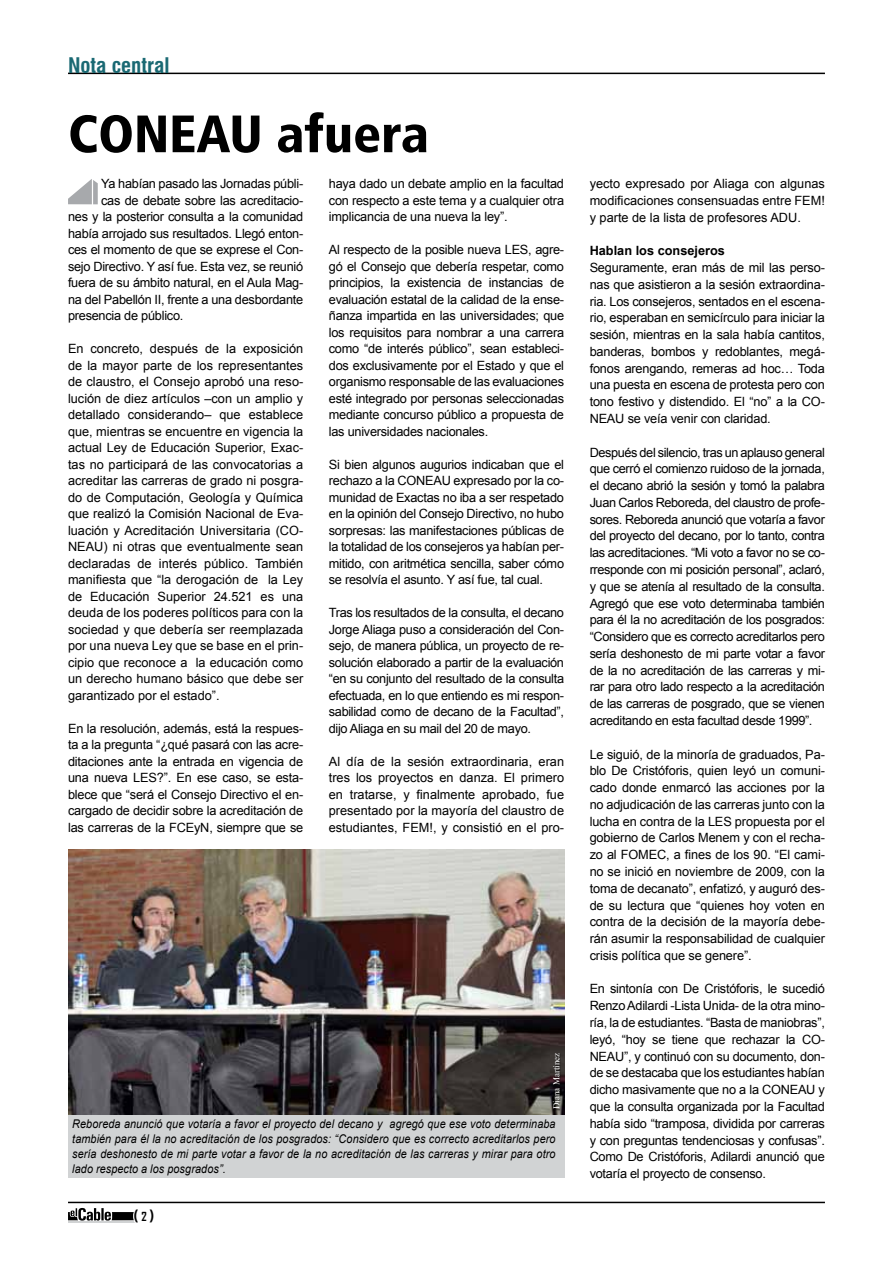
<style>
.page{position:relative;width:893px;height:1263px;background:#fff}
.page>*{position:absolute;margin:0;border:0;box-sizing:border-box;transform-origin:0 0}
.t1{font:900 condensed 52.5px "Frutiger";color:#000}
.t2{font:700 condensed 21px "Swiss 721 BT";color:#1a6973}
.t3{font:700 15px "Agency FB";color:#000}
.t4{font:12.75px/16.5px "Arial";letter-spacing:-.02em;color:#000;text-align:justify}
.t5{font:700 12.75px "Arial";color:#000}
.t6{font:italic 12px/15px "Arial";letter-spacing:.01em;color:#000;text-align:justify;scale:.9 1}
.t7{font:9px "Times New Roman";color:#fff}
.s1{font-size:12px}
</style>
<div class="page">
<hr style="left:68px;top:73px;width:757px;height:1px;background:#000">
<svg style="left:68px;top:1201px;width:88px;height:22px"></svg>
<hr style="left:68px;top:1202px;width:757px;height:1px;background:#000">
<img style="left:68px;top:849px;width:496px;height:266px">
<svg style="left:68px;top:179px;width:30px;height:26px"></svg>
<div style="left:68px;top:1115px;width:496px;height:63px;background:#d1d3d4"></div>
<div style="left:553px;top:1053px;width:8px;height:58px;background:#000;opacity:.75"></div>
<h2 class="t2" style="left:68px;top:53px;width:103px">Nota central</h2>
<h1 class="t1" style="left:68px;top:102px;width:362px">CONEAU afuera</h1>
<p class="t4" style="left:101px;top:176px;width:204px">Ya habían pasado las Jornadas públi-</p>
<p class="t4" style="left:101px;top:192px;width:204px">cas de debate sobre las acreditacio-</p>
<p class="t4" style="left:68px;top:209px;width:237px">nes y la posterior consulta a la comunidad</p>
<p class="t4" style="left:68px;top:225px;width:237px">había arrojado sus resultados. Llegó enton-</p>
<p class="t4" style="left:68px;top:242px;width:237px">ces el momento de que se exprese el Con-</p>
<p class="t4" style="left:68px;top:258px;width:237px">sejo Directivo. Y así fue. Esta vez, se reunió</p>
<p class="t4" style="left:68px;top:275px;width:237px">fuera de su ámbito natural, en el Aula Mag-</p>
<p class="t4" style="left:68px;top:291px;width:237px">na del Pabellón II, frente a una desbordante</p>
<p class="t4" style="left:68px;top:308px;width:117px">presencia de público.</p>
<p class="t4" style="left:68px;top:341px;width:237px">En concreto, después de la exposición de la mayor parte de los representantes de claustro, el Consejo aprobó una reso&shy;lución de diez artículos –con un amplio y detallado considerando– que establece que, mientras se encuentre en vigencia la actual Ley de Educación Superior, Exac&shy;tas no participará de las convocatorias a acreditar las carreras de grado ni posgra&shy;do de Computación, Geología y Química que realizó la Comisión Nacional de Eva&shy;luación y Acreditación Universitaria (CO-NEAU) ni otras que eventualmente sean declaradas de interés público. También manifiesta que “la derogación de la Ley de Educación Superior 24.521 es una deuda de los poderes políticos para con la sociedad y que debería ser reemplazada por una nueva Ley que se base en el prin&shy;cipio que reconoce a la educación como un derecho humano básico que debe ser garantizado por el estado”.</p>
<p class="t4" style="left:68px;top:720px;width:237px">En la resolución, además, está la respues&shy;ta a la pregunta “¿qué pasará con las acre&shy;ditaciones ante la entrada en vigencia de una nueva LES?”. En ese caso, se esta&shy;blece que “será el Consejo Directivo el en&shy;cargado de decidir sobre la acreditación de las carreras de la FCEyN, siempre que se</p>
<p class="t4" style="left:329px;top:176px;width:237px">haya dado un debate amplio en la facultad con respecto a este tema y a cualquier otra implicancia de una nueva la ley”.</p>
<p class="t4" style="left:329px;top:242px;width:237px">Al respecto de la posible nueva LES, agre&shy;gó el Consejo que debería respetar, como principios, la existencia de instancias de evaluación estatal de la calidad de la ense&shy;ñanza impartida en las universidades; que los requisitos para nombrar a una carrera como “de interés público”, sean estableci&shy;dos exclusivamente por el Estado y que el organismo responsable de las evaluaciones esté integrado por personas seleccionadas mediante concurso público a propuesta de las universidades nacionales.</p>
<p class="t4" style="left:329px;top:456px;width:237px">Si bien algunos augurios indicaban que el rechazo a la CONEAU expresado por la co&shy;munidad de Exactas no iba a ser respetado en la opinión del Consejo Directivo, no hubo sorpresas: las manifestaciones públicas de la totalidad de los consejeros ya habían per&shy;mitido, con aritmética sencilla, saber cómo se resolvía el asunto. Y así fue, tal cual.</p>
<p class="t4" style="left:329px;top:605px;width:237px">Tras los resultados de la consulta, el decano Jorge Aliaga puso a consideración del Con&shy;sejo, de manera pública, un proyecto de re&shy;solución elaborado a partir de la evaluación “en su conjunto del resultado de la consulta efectuada, en lo que entiendo es mi respon&shy;sabilidad como de decano de la Facultad”, dijo Aliaga en su mail del 20 de mayo.</p>
<p class="t4" style="left:329px;top:753px;width:237px">Al día de la sesión extraordinaria, eran tres los proyectos en danza. El primero en tratarse, y finalmente aprobado, fue presentado por la mayoría del claustro de estudiantes, FEM!, y consistió en el pro-</p>
<p class="t7" style="left:550px;top:1109px;width:58px;rotate:-90deg">Diana Martínez</p>
<p class="t6" style="left:72px;top:1117px;width:538px">Reboreda anunció que votaría a favor el proyecto del decano y agregó que ese voto determinaba también para él la no acreditación de los posgrados: “Considero que es correcto acreditarlos pero sería deshonesto de mi parte votar a favor de la no acreditación de las carreras y mirar para otro lado respecto a los posgrados”.</p>
<p class="t3" style="left:134px;top:1206px;width:21px">( <span class="s1">2</span> )</p>
<p class="t4" style="left:590px;top:175px;width:237px">yecto expresado por Aliaga con algunas modificaciones consensuadas entre FEM! y parte de la lista de profesores ADU.</p>
<p class="t5" style="left:590px;top:242px;width:137px">Hablan los consejeros</p>
<p class="t4" style="left:590px;top:259px;width:237px">Seguramente, eran más de mil las perso&shy;nas que asistieron a la sesión extraordina&shy;ria. Los consejeros, sentados en el escena&shy;rio, esperaban en semicírculo para iniciar la sesión, mientras en la sala había cantitos, banderas, bombos y redoblantes, megá&shy;fonos arengando, remeras ad hoc… Toda una puesta en escena de protesta pero con tono festivo y distendido. El “no” a la CO-NEAU se veía venir con claridad.</p>
<p class="t4" style="left:590px;top:444px;width:237px">Después del silencio, tras un aplauso general que cerró el comienzo ruidoso de la jornada, el decano abrió la sesión y tomó la palabra Juan Carlos Reboreda, del claustro de profe&shy;sores. Reboreda anunció que votaría a favor del proyecto del decano, por lo tanto, contra las acreditaciones. “Mi voto a favor no se co&shy;rresponde con mi posición personal”, aclaró, y que se atenía al resultado de la consulta.<br>Agregó que ese voto determinaba también para él la no acreditación de los posgrados: “Considero que es correcto acreditarlos pero sería deshonesto de mi parte votar a favor de la no acreditación de las carreras y mi&shy;rar para otro lado respecto a la acreditación de las carreras de posgrado, que se vienen acreditando en esta facultad desde 1999”.</p>
<p class="t4" style="left:590px;top:746px;width:237px">Le siguió, de la minoría de graduados, Pa&shy;blo De Cristóforis, quien leyó un comuni&shy;cado donde enmarcó las acciones por la no adjudicación de las carreras junto con la lucha en contra de la LES propuesta por el gobierno de Carlos Menem y con el recha&shy;zo al FOMEC, a fines de los 90. “El cami&shy;no se inició en noviembre de 2009, con la toma de decanato”, enfatizó, y auguró des&shy;de su lectura que “quienes hoy voten en contra de la decisión de la mayoría debe&shy;rán asumir la responsabilidad de cualquier crisis política que se genere”.</p>
<p class="t4" style="left:590px;top:981px;width:237px">En sintonía con De Cristóforis, le sucedió Renzo Adilardi -Lista Unida- de la otra mino&shy;ría, la de estudiantes. “Basta de maniobras”, leyó, “hoy se tiene que rechazar la CO-NEAU”, y continuó con su documento, don&shy;de se destacaba que los estudiantes habían dicho masivamente que no a la CONEAU y que la consulta organizada por la Facultad había sido “tramposa, dividida por carreras y con preguntas tendenciosas y confusas”.<br>Como De Cristóforis, Adilardi anunció que votaría el proyecto de consenso.</p>
</div>
